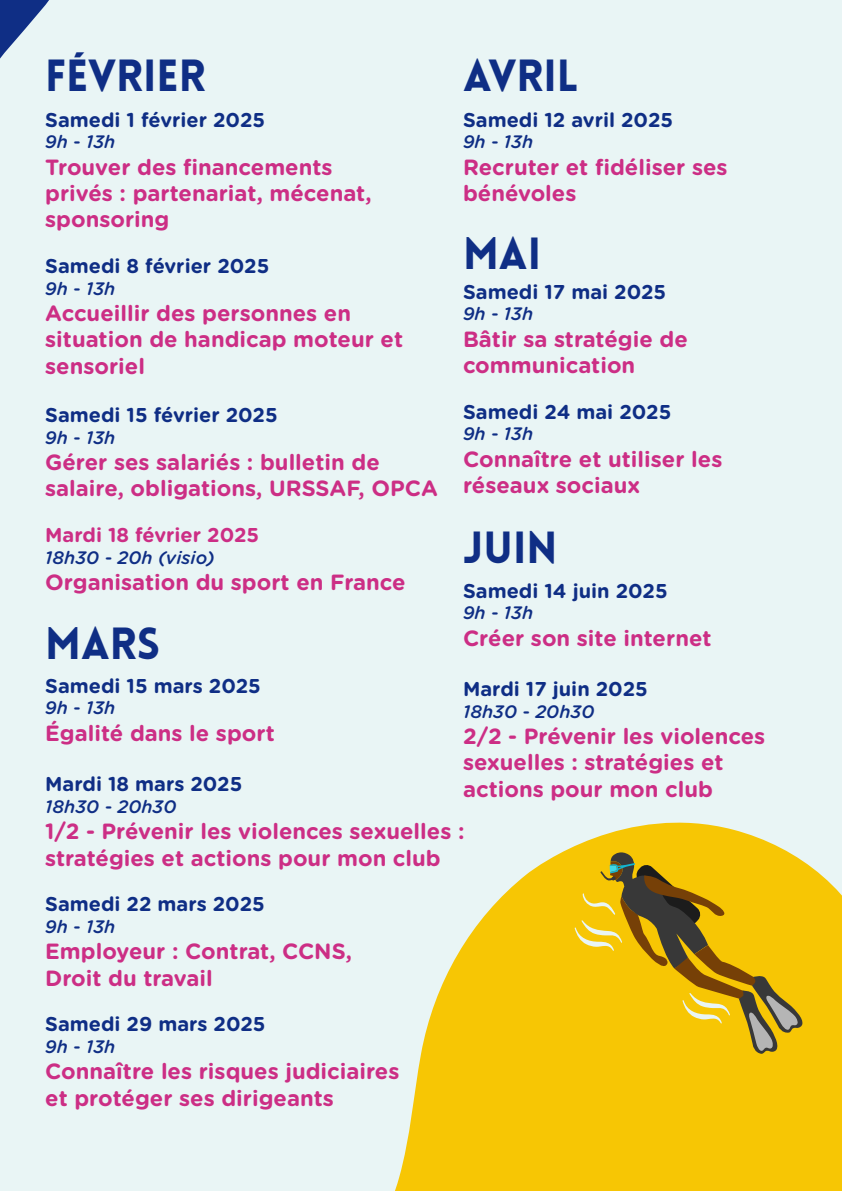
<style>
.page{position:relative;width:842px;height:1191px;background:#e9f5f5}
.page>*{position:absolute;margin:0;border:0;box-sizing:border-box;transform-origin:0 0}
.t1{font:900 44px "Lovelo";color:#0f2e85}
.t2{font:700 22px/26.4px "Gotham Rounded";color:#cc2e85}
.t3{font:700 20px "Gotham Rounded";color:#0f2e85}
.t4{font:700 20px "Gotham Rounded";color:#cc2e85}
.t5{font:italic 500 18px "Gotham Rounded";color:#0f2e85}
</style>
<div class="page">
<svg style="left:0;top:0;width:49px;height:59px"></svg>
<svg style="left:395px;top:822px;width:447px;height:369px;fill:#f7c604"></svg>
<svg style="left:574px;top:850px;width:231px;height:204px;background:#d4ab11"></svg>
<h1 class="t1" style="left:45px;top:48px;width:162px">FÉVRIER</h1>
<h1 class="t1" style="left:463px;top:48px;width:117px">AVRIL</h1>
<p class="t3" style="left:45px;top:105px;width:221px">Samedi 1 février 2025</p>
<p class="t5" style="left:45px;top:129px;width:72px">9h - 13h</p>
<p class="t2" style="left:45px;top:153px;width:328px">Trouver des financements privés : partenariat, mécenat, sponsoring</p>
<p class="t3" style="left:45px;top:251px;width:226px">Samedi 8 février 2025</p>
<p class="t5" style="left:45px;top:275px;width:72px">9h - 13h</p>
<p class="t2" style="left:45px;top:299px;width:359px">Accueillir des personnes en situation de handicap moteur et sensoriel</p>
<p class="t3" style="left:45px;top:400px;width:234px">Samedi 15 février 2025</p>
<p class="t5" style="left:45px;top:424px;width:72px">9h - 13h</p>
<p class="t2" style="left:45px;top:448px;width:394px">Gérer ses salariés : bulletin de salaire, obligations, URSSAF, OPCA</p>
<p class="t4" style="left:45px;top:520px;width:215px">Mardi 18 février 2025</p>
<p class="t5" style="left:45px;top:544px;width:171px">18h30 - 20h (visio)</p>
<p class="t2" style="left:45px;top:568px;width:362px">Organisation du sport en France</p>
<p class="t3" style="left:463px;top:105px;width:211px">Samedi 12 avril 2025</p>
<p class="t5" style="left:463px;top:129px;width:72px">9h - 13h</p>
<p class="t2" style="left:463px;top:153px;width:266px">Recruter et fidéliser ses bénévoles</p>
<h1 class="t1" style="left:463px;top:226px;width:80px">MAI</h1>
<p class="t3" style="left:463px;top:277px;width:205px">Samedi 17 mai 2025</p>
<p class="t5" style="left:463px;top:301px;width:72px">9h - 13h</p>
<p class="t2" style="left:463px;top:325px;width:226px">Bâtir sa stratégie de communication</p>
<p class="t3" style="left:463px;top:397px;width:210px">Samedi 24 mai 2025</p>
<p class="t5" style="left:463px;top:421px;width:72px">9h - 13h</p>
<p class="t2" style="left:463px;top:445px;width:261px">Connaître et utiliser les réseaux sociaux</p>
<h1 class="t1" style="left:463px;top:520px;width:96px">JUIN</h1>
<p class="t3" style="left:463px;top:576px;width:206px">Samedi 14 juin 2025</p>
<p class="t5" style="left:463px;top:600px;width:72px">9h - 13h</p>
<p class="t2" style="left:463px;top:623px;width:250px">Créer son site internet</p>
<p class="t3" style="left:463px;top:674px;width:186px">Mardi 17 juin 2025</p>
<p class="t5" style="left:463px;top:698px;width:133px">18h30 - 20h30</p>
<p class="t2" style="left:463px;top:722px;width:304px">2/2 - Prévenir les violences sexuelles : stratégies et actions pour mon club</p>
<h1 class="t1" style="left:45px;top:616px;width:116px">MARS</h1>
<p class="t3" style="left:45px;top:671px;width:217px">Samedi 15 mars 2025</p>
<p class="t5" style="left:45px;top:695px;width:72px">9h - 13h</p>
<p class="t2" style="left:45px;top:719px;width:231px">Égalité dans le sport</p>
<p class="t3" style="left:45px;top:769px;width:199px">Mardi 18 mars 2025</p>
<p class="t5" style="left:45px;top:793px;width:133px">18h30 - 20h30</p>
<p class="t2" style="left:45px;top:817px;width:421px">1/2 - Prévenir les violences sexuelles : stratégies et actions pour mon club</p>
<p class="t3" style="left:45px;top:889px;width:221px">Samedi 22 mars 2025</p>
<p class="t5" style="left:45px;top:913px;width:72px">9h - 13h</p>
<p class="t2" style="left:45px;top:937px;width:308px">Employeur : Contrat, CCNS,<br>Droit du travail</p>
<p class="t3" style="left:45px;top:1009px;width:222px">Samedi 29 mars 2025</p>
<p class="t5" style="left:45px;top:1033px;width:72px">9h - 13h</p>
<p class="t2" style="left:45px;top:1057px;width:356px">Connaître les risques judiciaires et protéger ses dirigeants</p>
</div>
